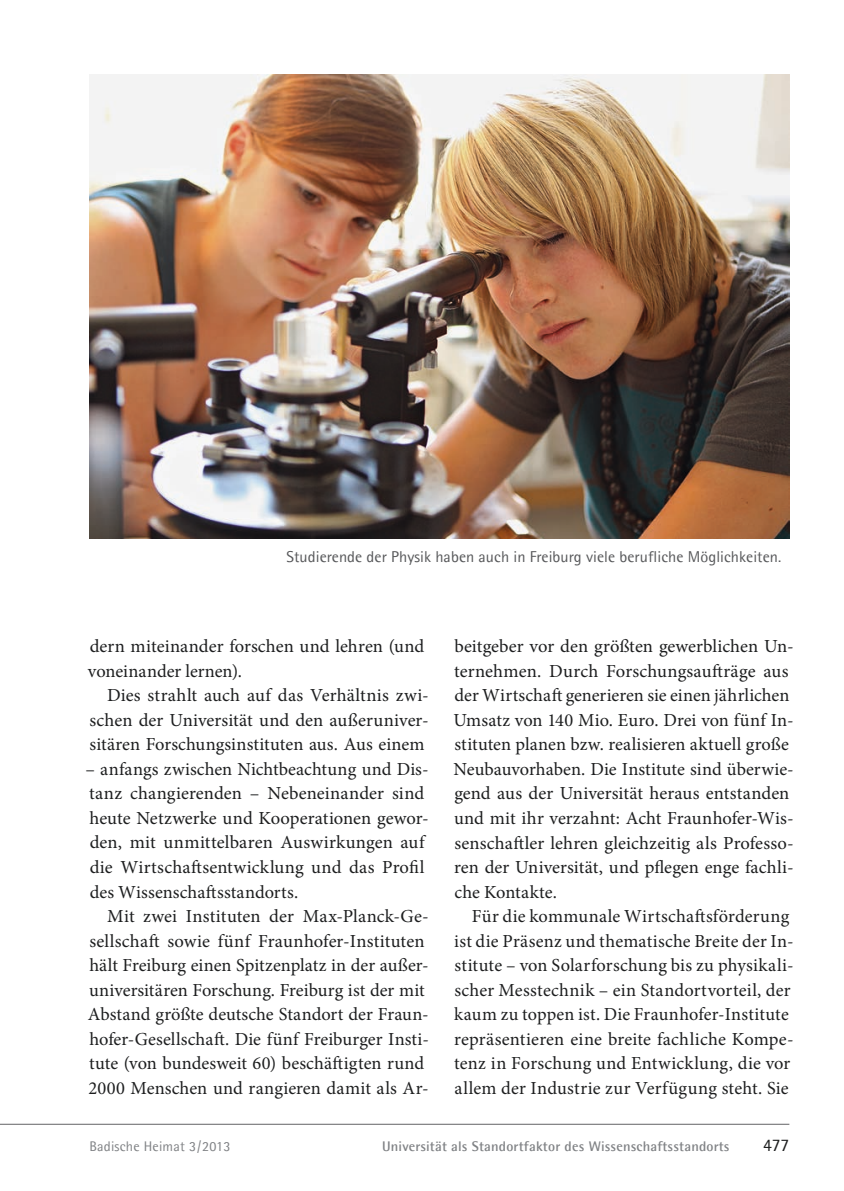
<style>
.page{position:relative;width:844px;height:1191px;background:#fff}
.page>*{position:absolute;margin:0;border:0;box-sizing:border-box;transform-origin:0 0}
.t1{font:18.38px "Minion Pro";letter-spacing:.005em;color:#1d1e1f}
.t2{font:17.5px "Agfa Rotis Semisans";color:#1d1e1f}
.t3{font:15.75px "Agfa Rotis Semisans";letter-spacing:.005em;color:#57585a}
.t4{font:700 14px "Agfa Rotis Semisans";letter-spacing:.015em;color:#808285}
.t5{font:14px "Agfa Rotis Semisans";letter-spacing:.015em;color:#808285}
</style>
<div class="page">
<hr style="left:0;top:1124px;width:789px;height:1px;background:#636366">
<img style="left:89px;top:74px;width:700px;height:464px">
<p class="t3" style="left:286px;top:547px;width:496px">Studierende der Physik haben auch in Freiburg viele berufliche Möglichkeiten.</p>
<p class="t1" style="left:90px;top:639px;width:336px">dern miteinander forschen und lehren (und</p>
<p class="t1" style="left:88px;top:663px;width:155px">voneinander lernen).</p>
<p class="t1" style="left:107px;top:688px;width:323px">Dies strahlt auch auf das Verhältnis zwi-</p>
<p class="t1" style="left:90px;top:712px;width:340px">schen der Universität und den außeruniver-</p>
<p class="t1" style="left:90px;top:737px;width:336px">sitären Forschungsinstituten aus. Aus einem</p>
<p class="t1" style="left:85px;top:761px;width:344px">– anfangs zwischen Nichtbeachtung und Dis-</p>
<p class="t1" style="left:89px;top:786px;width:336px">tanz changierenden – Nebeneinander sind</p>
<p class="t1" style="left:89px;top:810px;width:341px">heute Netzwerke und Kooperationen gewor-</p>
<p class="t1" style="left:90px;top:835px;width:336px">den, mit unmittelbaren Auswirkungen auf</p>
<p class="t1" style="left:90px;top:859px;width:336px">die Wirtschaftsentwicklung und das Profil</p>
<p class="t1" style="left:90px;top:884px;width:210px">des Wissenschaftsstandorts.</p>
<p class="t1" style="left:107px;top:908px;width:323px">Mit zwei Instituten der Max-Planck-Ge-</p>
<p class="t1" style="left:90px;top:933px;width:336px">sellschaft sowie fünf Fraunhofer-Instituten</p>
<p class="t1" style="left:89px;top:957px;width:341px">hält Freiburg einen Spitzenplatz in der außer-</p>
<p class="t1" style="left:89px;top:982px;width:337px">universitären Forschung. Freiburg ist der mit</p>
<p class="t1" style="left:88px;top:1006px;width:342px">Abstand größte deutsche Standort der Fraun-</p>
<p class="t1" style="left:89px;top:1031px;width:341px">hofer-Gesellschaft. Die fünf Freiburger Insti-</p>
<p class="t1" style="left:89px;top:1055px;width:336px">tute (von bundesweit 60) beschäftigten rund</p>
<p class="t1" style="left:88px;top:1080px;width:342px">2000 Menschen und rangieren damit als Ar-</p>
<p class="t1" style="left:454px;top:639px;width:341px">beitgeber vor den größten gewerblichen Un-</p>
<p class="t1" style="left:454px;top:663px;width:336px">ternehmen. Durch Forschungsaufträge aus</p>
<p class="t1" style="left:454px;top:688px;width:336px">der Wirtschaft generieren sie einen jährlichen</p>
<p class="t1" style="left:453px;top:712px;width:342px">Umsatz von 140 Mio. Euro. Drei von fünf In-</p>
<p class="t1" style="left:454px;top:737px;width:335px">stituten planen bzw. realisieren aktuell große</p>
<p class="t1" style="left:453px;top:761px;width:341px">Neubauvorhaben. Die Institute sind überwie-</p>
<p class="t1" style="left:454px;top:786px;width:336px">gend aus der Universität heraus entstanden</p>
<p class="t1" style="left:454px;top:810px;width:341px">und mit ihr verzahnt: Acht Fraunhofer-Wis-</p>
<p class="t1" style="left:454px;top:835px;width:340px">senschaftler lehren gleichzeitig als Professo-</p>
<p class="t1" style="left:454px;top:859px;width:341px">ren der Universität, und pflegen enge fachli-</p>
<p class="t1" style="left:454px;top:884px;width:104px">che Kontakte.</p>
<p class="t1" style="left:472px;top:908px;width:319px">Für die kommunale Wirtschaftsförderung</p>
<p class="t1" style="left:454px;top:933px;width:341px">ist die Präsenz und thematische Breite der In-</p>
<p class="t1" style="left:454px;top:957px;width:340px">stitute – von Solarforschung bis zu physikali-</p>
<p class="t1" style="left:454px;top:982px;width:337px">scher Messtechnik – ein Standortvorteil, der</p>
<p class="t1" style="left:454px;top:1006px;width:336px">kaum zu toppen ist. Die Fraunhofer-Institute</p>
<p class="t1" style="left:454px;top:1031px;width:341px">repräsentieren eine breite fachliche Kompe-</p>
<p class="t1" style="left:454px;top:1055px;width:338px">tenz in Forschung und Entwicklung, die vor</p>
<p class="t1" style="left:454px;top:1080px;width:335px">allem der Industrie zur Verfügung steht. Sie</p>
<p class="t5" style="left:89px;top:1137px;width:142px">Badische Heimat 3 / 2013</p>
<p class="t4" style="left:382px;top:1137px;width:349px">Universität als Standortfaktor des Wissenschaftsstandorts</p>
<p class="t2" style="left:762px;top:1134px;width:28px">477</p>
</div>
